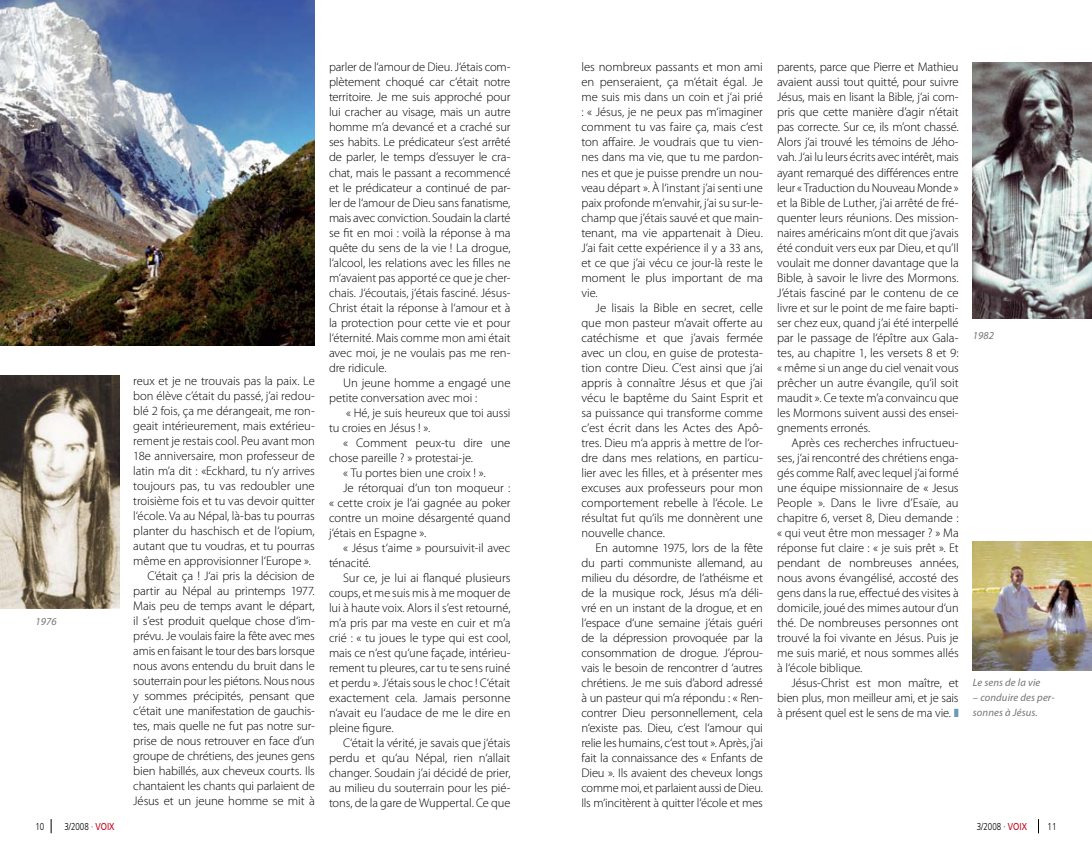
<style>
.page{position:relative;width:1092px;height:851px;background:#fff}
.page>*{position:absolute;margin:0;border:0;box-sizing:border-box;transform-origin:0 0}
.t1{font:300 12.5px/15px "Myriad Pro";letter-spacing:-.005em;color:#000;text-align:justify}
.t2{font:italic 10.62px/15px "Myriad Pro";letter-spacing:.01em;color:#747472}
.t3{font:300 10px "Frutiger CE";color:#000;scale:.8 1}
.s1{color:#659db8}
.s2{font-weight:400;color:#c3001d}
</style>
<div class="page">
<svg style="left:51px;top:819px;width:1px;height:14px"></svg>
<svg style="left:1038px;top:819px;width:1px;height:14px"></svg>
<img style="left:0;top:0;width:315px;height:345px">
<img style="left:0;top:375px;width:119px;height:233px">
<img style="left:972px;top:62px;width:119px;height:257px">
<img style="left:972px;top:541px;width:119px;height:129px">
<p class="t2" style="left:35px;top:613px;width:23px">1976</p>
<p class="t1" style="left:133px;top:373px;width:183px">reux et je ne trouvais pas la paix. Le</p>
<p class="t1" style="left:133px;top:388px;width:183px">bon élève c’était du passé, j’ai redou-</p>
<p class="t1" style="left:133px;top:403px;width:183px">blé 2 fois, ça me dérangeait, me ron-</p>
<p class="t1" style="left:133px;top:418px;width:183px">geait intérieurement, mais extérieu-</p>
<p class="t1" style="left:133px;top:433px;width:183px">rement je restais cool. Peu avant mon</p>
<p class="t1" style="left:133px;top:448px;width:183px">18e anniversaire, mon professeur de</p>
<p class="t1" style="left:133px;top:463px;width:183px">latin m’a dit : «Eckhard, tu n‘y arrives</p>
<p class="t1" style="left:133px;top:478px;width:183px">toujours pas, tu vas redoubler une</p>
<p class="t1" style="left:133px;top:493px;width:183px">troisième fois et tu vas devoir quitter</p>
<p class="t1" style="left:133px;top:508px;width:183px">l‘école. Va au Népal, là-bas tu pourras</p>
<p class="t1" style="left:133px;top:523px;width:183px">planter du haschisch et de l‘opium,</p>
<p class="t1" style="left:133px;top:538px;width:183px">autant que tu voudras, et tu pourras</p>
<p class="t1" style="left:133px;top:553px;width:179px">même en approvisionner l‘Europe ».</p>
<p class="t1" style="left:147px;top:568px;width:169px">C‘était ça ! J‘ai pris la décision de</p>
<p class="t1" style="left:133px;top:583px;width:183px">partir au Népal au printemps 1977.</p>
<p class="t1" style="left:133px;top:598px;width:183px">Mais peu de temps avant le départ,</p>
<p class="t1" style="left:133px;top:613px;width:183px">il s’est produit quelque chose d‘im-</p>
<p class="t1" style="left:133px;top:628px;width:183px">prévu. Je voulais faire la fête avec mes</p>
<p class="t1" style="left:133px;top:643px;width:183px">amis en faisant le tour des bars lorsque</p>
<p class="t1" style="left:133px;top:658px;width:183px">nous avons entendu du bruit dans le</p>
<p class="t1" style="left:133px;top:673px;width:183px">souterrain pour les piétons. Nous nous</p>
<p class="t1" style="left:133px;top:688px;width:183px">y sommes précipités, pensant que</p>
<p class="t1" style="left:133px;top:703px;width:183px">c’était une manifestation de gauchis-</p>
<p class="t1" style="left:133px;top:718px;width:183px">tes, mais quelle ne fut pas notre sur-</p>
<p class="t1" style="left:133px;top:733px;width:183px">prise de nous retrouver en face d’un</p>
<p class="t1" style="left:133px;top:748px;width:183px">groupe de chrétiens, des jeunes gens</p>
<p class="t1" style="left:133px;top:763px;width:183px">bien habillés, aux cheveux courts. Ils</p>
<p class="t1" style="left:133px;top:778px;width:183px">chantaient les chants qui parlaient de</p>
<p class="t1" style="left:133px;top:793px;width:183px">Jésus et un jeune homme se mit à</p>
<p class="t1" style="left:329px;top:60px;width:183px">parler de l‘amour de Dieu. J‘étais com&shy;plètement choqué car c‘était notre territoire. Je me suis approché pour lui cracher au visage, mais un autre homme m’a devancé et a craché sur ses habits. Le prédicateur s’est arrêté de parler, le temps d’essuyer le cra&shy;chat, mais le passant a recommencé et le prédicateur a continué de par&shy;ler de l‘amour de Dieu sans fanatisme, mais avec conviction. Soudain la clarté se fit en moi : voilà la réponse à ma quête du sens de la vie ! La drogue, l‘alcool, les relations avec les filles ne m‘avaient pas apporté ce que je cher&shy;chais. J‘écoutais, j‘étais fasciné. Jésus-Christ était la réponse à l‘amour et à la protection pour cette vie et pour l‘éternité. Mais comme mon ami était avec moi, je ne voulais pas me ren&shy;dre ridicule.</p>
<p class="t1" style="left:329px;top:375px;width:183px;text-indent:14px">Un jeune homme a engagé une petite conversation avec moi :</p>
<p class="t1" style="left:329px;top:405px;width:183px;text-indent:17px">« Hé, je suis heureux que toi aussi tu croies en Jésus ! ».</p>
<p class="t1" style="left:343px;top:435px;width:169px">« Comment peux-tu dire une</p>
<p class="t1" style="left:329px;top:450px;width:146px">chose pareille ? » protestai-je.</p>
<p class="t1" style="left:343px;top:465px;width:144px">« Tu portes bien une croix ! ».</p>
<p class="t1" style="left:343px;top:480px;width:169px">Je rétorquai d‘un ton moqueur :</p>
<p class="t1" style="left:329px;top:495px;width:183px">« cette croix je l‘ai gagnée au poker</p>
<p class="t1" style="left:329px;top:510px;width:183px">contre un moine désargenté quand</p>
<p class="t1" style="left:329px;top:525px;width:99px">j‘étais en Espagne ».</p>
<p class="t1" style="left:343px;top:540px;width:169px">« Jésus t‘aime » poursuivit-il avec</p>
<p class="t1" style="left:329px;top:555px;width:43px">ténacité.</p>
<p class="t1" style="left:343px;top:570px;width:169px">Sur ce, je lui ai flanqué plusieurs</p>
<p class="t1" style="left:329px;top:585px;width:183px">coups, et me suis mis à me moquer de</p>
<p class="t1" style="left:329px;top:600px;width:183px">lui à haute voix. Alors il s’est retourné,</p>
<p class="t1" style="left:329px;top:615px;width:183px">m’a pris par ma veste en cuir et m’a</p>
<p class="t1" style="left:329px;top:630px;width:183px">crié : « tu joues le type qui est cool,</p>
<p class="t1" style="left:329px;top:645px;width:183px">mais ce n‘est qu‘une façade, intérieu-</p>
<p class="t1" style="left:329px;top:660px;width:183px">rement tu pleures, car tu te sens ruiné</p>
<p class="t1" style="left:329px;top:675px;width:183px">et perdu ». J‘étais sous le choc ! C‘était</p>
<p class="t1" style="left:329px;top:690px;width:183px">exactement cela. Jamais personne</p>
<p class="t1" style="left:329px;top:705px;width:183px">n‘avait eu l‘audace de me le dire en</p>
<p class="t1" style="left:329px;top:720px;width:66px">pleine figure.</p>
<p class="t1" style="left:343px;top:735px;width:169px">C‘était la vérité, je savais que j‘étais</p>
<p class="t1" style="left:329px;top:750px;width:183px">perdu et qu‘au Népal, rien n‘allait</p>
<p class="t1" style="left:329px;top:765px;width:183px">changer. Soudain j’ai décidé de prier,</p>
<p class="t1" style="left:329px;top:780px;width:183px">au milieu du souterrain pour les pié-</p>
<p class="t1" style="left:329px;top:795px;width:183px">tons, de la gare de Wuppertal. Ce que</p>
<p class="t1" style="left:581px;top:60px;width:183px">les nombreux passants et mon ami en penseraient, ça m‘était égal. Je me suis mis dans un coin et j‘ai prié : « Jésus, je ne peux pas m‘imaginer comment tu vas faire ça, mais c‘est ton affaire. Je voudrais que tu vien&shy;nes dans ma vie, que tu me pardon&shy;nes et que je puisse prendre un nou&shy;veau départ ». À l‘instant j’ai senti une paix profonde m’envahir, j’ai su sur-le&shy;champ que j’étais sauvé et que main&shy;tenant, ma vie appartenait à Dieu.<br>J’ai fait cette expérience il y a 33 ans, et ce que j’ai vécu ce jour-là reste le moment le plus important de ma vie.</p>
<p class="t1" style="left:581px;top:300px;width:183px;text-indent:14px">Je lisais la Bible en secret, celle que mon pasteur m’avait offerte au catéchisme et que j’avais fermée avec un clou, en guise de protesta&shy;tion contre Dieu. C‘est ainsi que j‘ai appris à connaître Jésus et que j’ai vécu le baptême du Saint Esprit et sa puissance qui transforme comme c’est écrit dans les Actes des Apô&shy;tres. Dieu m‘a appris à mettre de l‘or&shy;dre dans mes relations, en particu&shy;lier avec les filles, et à présenter mes excuses aux professeurs pour mon comportement rebelle à l‘école. Le résultat fut qu‘ils me donnèrent une nouvelle chance.</p>
<p class="t1" style="left:581px;top:540px;width:183px;text-indent:14px">En automne 1975, lors de la fête du parti communiste allemand, au milieu du désordre, de l‘athéisme et de la musique rock, Jésus m’a déli&shy;vré en un instant de la drogue, et en l‘espace d‘une semaine j‘étais guéri de la dépression provoquée par la consommation de drogue. J’éprou&shy;vais le besoin de rencontrer d ‘autres chrétiens. Je me suis d’abord adressé à un pasteur qui m’a répondu : « Ren&shy;contrer Dieu personnellement, cela n‘existe pas. Dieu, c‘est l‘amour qui relie les humains, c‘est tout ». Après, j’ai fait la connaissance des « Enfants de Dieu ». Ils avaient des cheveux longs comme moi, et parlaient aussi de Dieu.<br>Ils m‘incitèrent à quitter l‘école et mes</p>
<p class="t1" style="left:777px;top:60px;width:183px">parents, parce que Pierre et Mathieu avaient aussi tout quitté, pour suivre Jésus, mais en lisant la Bible, j‘ai com&shy;pris que cette manière d’agir n’était pas correcte. Sur ce, ils m’ont chassé.<br>Alors j‘ai trouvé les témoins de Jého&shy;vah. J‘ai lu leurs écrits avec intérêt, mais ayant remarqué des différences entre leur « Traduction du Nouveau Monde » et la Bible de Luther, j’ai arrêté de fré&shy;quenter leurs réunions. Des mission&shy;naires américains m’ont dit que j‘avais été conduit vers eux par Dieu, et qu’Il voulait me donner davantage que la Bible, à savoir le livre des Mormons.<br>J’étais fasciné par le contenu de ce livre et sur le point de me faire bapti&shy;ser chez eux, quand j’ai été interpellé par le passage de l‘épître aux Gala&shy;tes, au chapitre 1, les versets 8 et 9: « même si un ange du ciel venait vous prêcher un autre évangile, qu‘il soit maudit ». Ce texte m’a convaincu que les Mormons suivent aussi des ensei&shy;gnements erronés.</p>
<p class="t1" style="left:777px;top:435px;width:183px;text-indent:14px">Après ces recherches infructueu&shy;ses, j‘ai rencontré des chrétiens enga&shy;gés comme Ralf, avec lequel j‘ai formé une équipe missionnaire de « Jesus People ». Dans le livre d’Esaïe, au chapitre 6, verset 8, Dieu demande : « qui veut être mon messager ? » Ma réponse fut claire : « je suis prêt ». Et pendant de nombreuses années, nous avons évangélisé, accosté des gens dans la rue, effectué des visites à domicile, joué des mimes autour d‘un thé. De nombreuses personnes ont trouvé la foi vivante en Jésus. Puis je me suis marié, et nous sommes allés à l‘école biblique.</p>
<p class="t1" style="left:777px;top:675px;width:183px;text-indent:14px">Jésus-Christ est mon maître, et bien plus, mon meilleur ami, et je sais à présent quel est le sens de ma vie. <span class="s1">■</span></p>
<p class="t2" style="left:972px;top:328px;width:23px">1982</p>
<p class="t2" style="left:972px;top:674px;width:69px">Le sens de la vie</p>
<p class="t2" style="left:972px;top:689px;width:83px">– conduire des per&shy;sonnes à Jésus.</p>
<p class="t3" style="left:35px;top:820px;width:13px">10</p>
<p class="t3" style="left:64px;top:820px;width:64px">3/2008 · <span class="s2">VOIX</span></p>
<p class="t3" style="left:976px;top:820px;width:64px">3/2008 · <span class="s2">VOIX</span></p>
<p class="t3" style="left:1047px;top:820px;width:13px">11</p>
</div>
